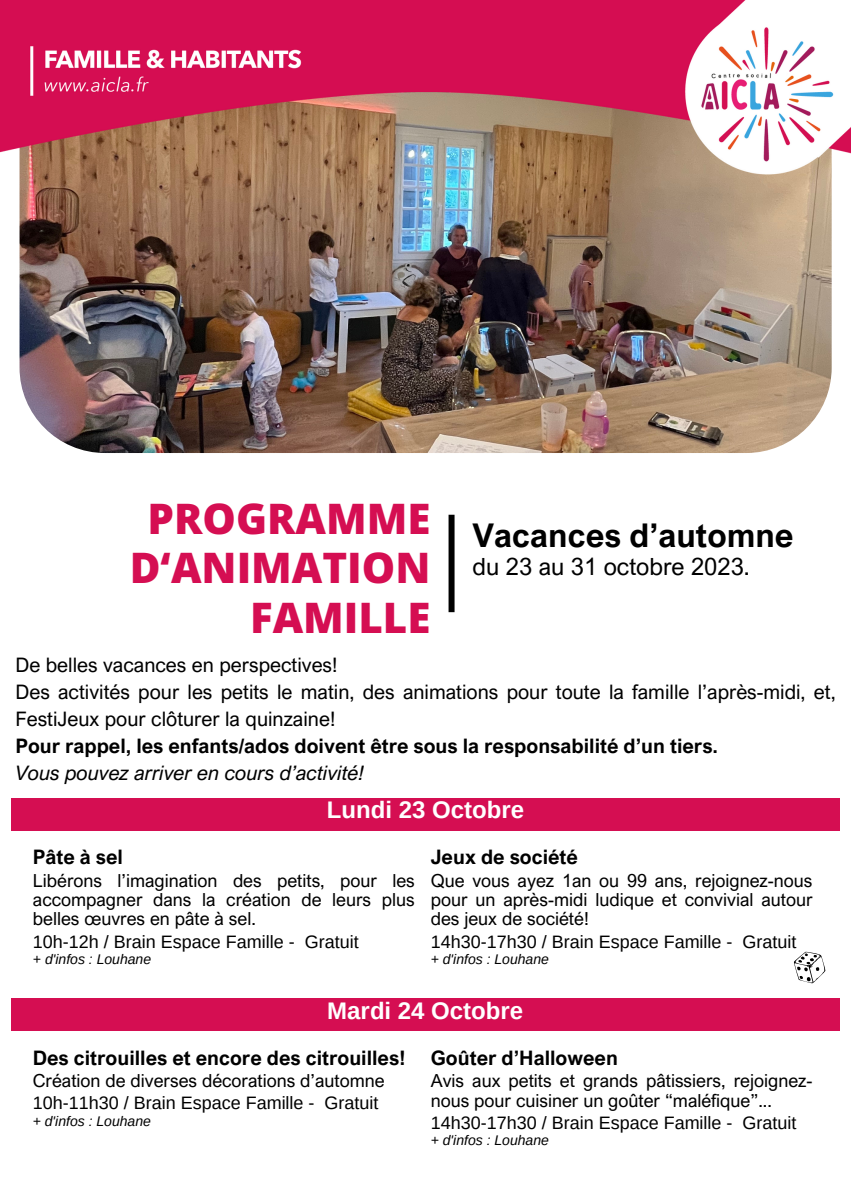
<style>
.page{position:relative;width:851px;height:1191px;background:#fff}
.page>*{position:absolute;margin:0;border:0;box-sizing:border-box;transform-origin:0 0}
.t1{font:800 42px "Open Sans";color:#d50e52}
.t2{font:700 32.8px "Arial Nova";color:#000}
.t3{font:700 24px "Arimo";color:#fff}
.t4{font:23.8px "Arial Nova";color:#000}
.t5{font:20px/27px "Arial Nova";color:#000}
.t6{font:700 20px "Arial Nova";color:#000}
.t7{font:italic 20px "Arial Nova";color:#000}
.t8{font:18px/19.4px "Arial Nova";color:#000;text-align:justify}
.t9{font:18px "Arimo";color:#000}
.t10{font:italic 14px "Arimo";color:#000}
</style>
<div class="page">
<img style="left:20px;top:178px;width:811px;height:275px">
<div style="left:448px;top:515px;width:6px;height:97px;background:#000"></div>
<img style="left:0;top:0;width:850px;height:178px">
<div style="left:11px;top:798px;width:828px;height:33px;background:#d50e52"></div>
<div style="left:11px;top:999px;width:828px;height:32px;background:#d50e52"></div>
<svg style="left:794px;top:952px;width:30px;height:32px"></svg>
<p class="t1" style="left:147px;top:489px;width:284px">PROGRAMME</p>
<p class="t1" style="left:130px;top:538px;width:302px">D‘ANIMATION</p>
<p class="t1" style="left:250px;top:588px;width:182px">FAMILLE</p>
<p class="t2" style="left:472px;top:514px;width:322px">Vacances d’automne</p>
<p class="t4" style="left:472px;top:552px;width:278px">du 23 au 31 octobre 2023.</p>
<p class="t5" style="left:15px;top:651px;width:323px">De belles vacances en perspectives!</p>
<p class="t5" style="left:15px;top:678px;width:821px">Des activités pour les petits le matin, des animations pour toute la famille l’après-midi, et,<br>FestiJeux pour clôturer la quinzaine!</p>
<p class="t6" style="left:15px;top:734px;width:703px">Pour rappel, les enfants/ados doivent être sous la responsabilité d’un tiers.</p>
<p class="t7" style="left:15px;top:761px;width:350px">Vous pouvez arriver en cours d’activité!</p>
<p class="t3" style="left:327px;top:796px;width:199px">Lundi 23 Octobre</p>
<p class="t6" style="left:33px;top:844px;width:91px">Pâte à sel</p>
<p class="t8" style="left:33px;top:870px;width:383px">Libérons l’imagination des petits, pour les accompagner dans la création de leurs plus belles œuvres en pâte à sel.</p>
<p class="t9" style="left:33px;top:931px;width:327px">10h-12h / Brain Espace Famille - Gratuit</p>
<p class="t10" style="left:33px;top:951px;width:120px">+ d'infos : Louhane</p>
<p class="t6" style="left:430px;top:844px;width:149px">Jeux de société</p>
<p class="t8" style="left:430px;top:870px;width:383px">Que vous ayez 1an ou 99 ans, rejoignez-nous pour un après-midi ludique et convivial autour des jeux de société!</p>
<p class="t9" style="left:430px;top:931px;width:367px">14h30-17h30 / Brain Espace Famille - Gratuit</p>
<p class="t10" style="left:430px;top:951px;width:120px">+ d'infos : Louhane</p>
<p class="t3" style="left:327px;top:997px;width:197px">Mardi 24 Octobre</p>
<p class="t6" style="left:33px;top:1045px;width:374px">Des citrouilles et encore des citrouilles!</p>
<p class="t8" style="left:33px;top:1071px;width:353px">Création de diverses décorations d’automne</p>
<p class="t9" style="left:33px;top:1093px;width:347px">10h-11h30 / Brain Espace Famille - Gratuit</p>
<p class="t10" style="left:33px;top:1113px;width:120px">+ d'infos : Louhane</p>
<p class="t6" style="left:430px;top:1045px;width:188px">Goûter d’Halloween</p>
<p class="t8" style="left:430px;top:1071px;width:383px">Avis aux petits et grands pâtissiers, rejoignez&shy;nous pour cuisiner un goûter “maléfique”...</p>
<p class="t9" style="left:430px;top:1112px;width:367px">14h30-17h30 / Brain Espace Famille - Gratuit</p>
<p class="t10" style="left:430px;top:1132px;width:120px">+ d'infos : Louhane</p>
</div>
